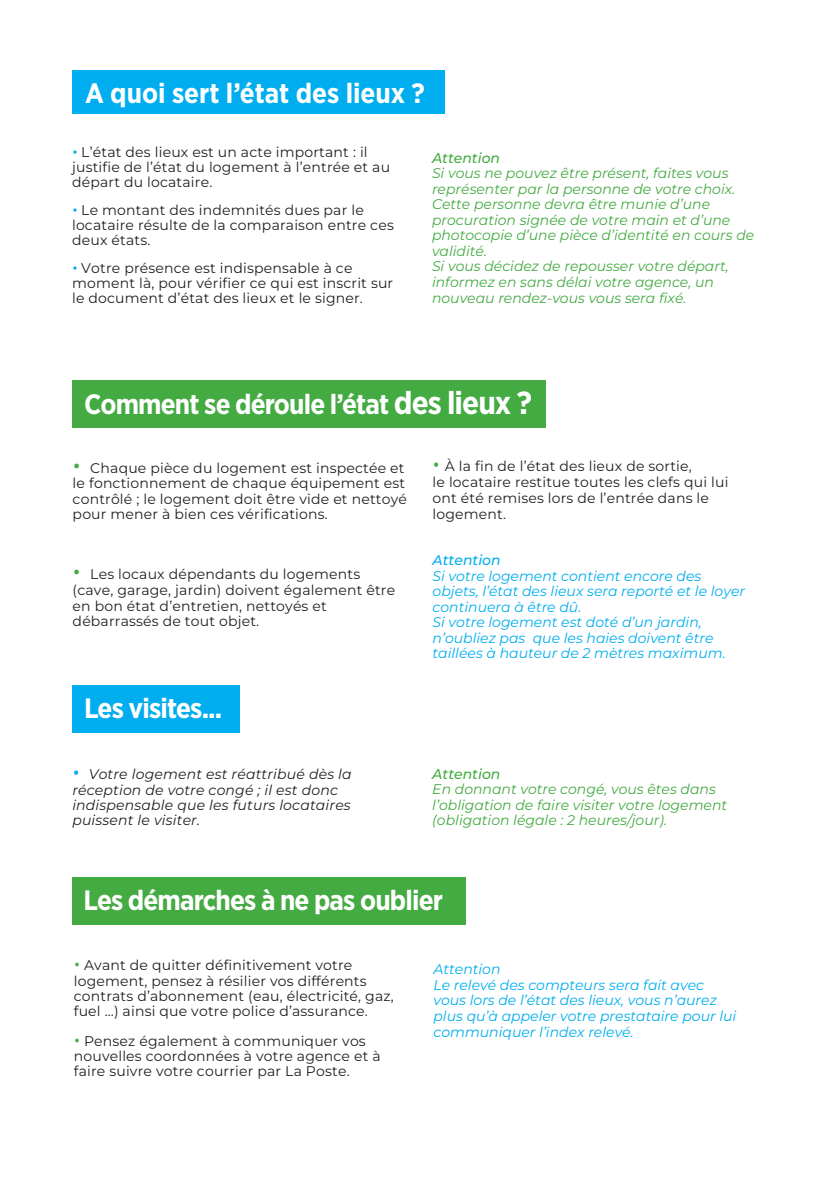
<style>
.page{position:relative;width:840px;height:1191px;background:#fff}
.page>*{position:absolute;margin:0;border:0;box-sizing:border-box;transform-origin:0 0}
.Pied_de_page{font:700 28px "Gotham Narrow";letter-spacing:-.03em;color:#fff}
.Pied_de_page-2{font:700 28px "Gotham Narrow";color:#fff}
.Pied_de_page-3{font:14px/15.2px "Montserrat";letter-spacing:.015em;color:#231f20}
.Pied_de_page-4{font:italic 14px/15.6px "Montserrat";color:#44aa42}
.Pied_de_page-5{font:italic 14px/15.6px "Montserrat";color:#00aeef}
.Pied_de_page-6{font:italic 14px/15.2px "Montserrat";letter-spacing:.015em;color:#231f20}
.s1{font-family:"Gotham Narrow";font-weight:300;color:#00aeef}
.s2{font-weight:500}
.s3{font-size:32px}
.s4{font-family:"Gotham Narrow";font-weight:300;font-size:20px;color:#44aa42}
.s5{font-family:"Gotham Narrow";font-weight:300;font-style:normal;font-size:18px;color:#00aeef}
.s6{font-family:"Gotham Narrow";font-weight:300;font-size:18px;color:#44aa42}
.s7{font-family:"Gotham Narrow";font-weight:300;font-size:15.6px;color:#44aa42}
</style>
<div class="page">
<div style="left:72px;top:877px;width:393px;height:47px;background:#44aa42"></div>
<div style="left:72px;top:685px;width:168px;height:47px;background:#00aeef"></div>
<div style="left:72px;top:380px;width:474px;height:47px;background:#44aa42"></div>
<div style="left:72px;top:70px;width:372px;height:43px;background:#00aeef"></div>
<p class="Pied_de_page-2" style="left:85px;top:75px;width:341px">A quoi sert l’état des lieux ?</p>
<p class="Pied_de_page-3" style="left:72px;top:144px;width:319px"><span class="s1">•</span> L’état des lieux est un acte important : il justifie de l’état du logement à l’entrée et au départ du locataire.</p>
<p class="Pied_de_page-3" style="left:72px;top:202px;width:323px"><span class="s1">•</span> Le montant des indemnités dues par le locataire résulte de la comparaison entre ces deux états.</p>
<p class="Pied_de_page-3" style="left:72px;top:260px;width:322px"><span class="s1">•</span> Votre présence est indispensable à ce moment là, pour vérifier ce qui est inscrit sur le document d’état des lieux et le signer.</p>
<p class="Pied_de_page-4" style="left:432px;top:149px;width:324px"><span class="s2">Attention<br></span>Si vous ne pouvez être présent, faites vous représenter par la personne de votre choix.<br>Cette personne devra être munie d’une procuration signée de votre main et d’une photocopie d’une pièce d’identité en cours de validité.<br>Si vous décidez de repousser votre départ, informez en sans délai votre agence, un nouveau rendez-vous vous sera fixé.</p>
<p class="Pied_de_page" style="left:84px;top:386px;width:449px">Comment se déroule l’état <span class="s3">des lieux ?</span></p>
<p class="Pied_de_page-3" style="left:73px;top:460px;width:335px"><span class="s4">•</span> Chaque pièce du logement est inspectée et le fonctionnement de chaque équipement est contrôlé ; le logement doit être vide et nettoyé pour mener à bien ces vérifications.</p>
<p class="Pied_de_page-3" style="left:73px;top:566px;width:324px"><span class="s4">•</span> Les locaux dépendants du logements (cave, garage, jardin) doivent également être en bon état d’entretien, nettoyés et débarrassés de tout objet.</p>
<p class="Pied_de_page" style="left:84px;top:690px;width:140px">Les visites...</p>
<p class="Pied_de_page-6" style="left:72px;top:766px;width:281px"><span class="s5">•</span> Votre logement est réattribué dès la réception de votre congé ; il est donc indispensable que les futurs locataires puissent le visiter.</p>
<p class="Pied_de_page-3" style="left:432px;top:458px;width:297px;line-height:15.8px"><span class="s6">•</span> À la fin de l’état des lieux de sortie,<br>le locataire restitue toutes les clefs qui lui ont été remises lors de l’entrée dans le logement.</p>
<p class="Pied_de_page-5" style="left:432px;top:552px;width:314px"><span class="s2">Attention<br></span>Si votre logement contient encore des objets, l’état des lieux sera reporté et le loyer continuera à être dû.<br>Si votre logement est doté d’un jardin, n’oubliez pas que les haies doivent être taillées à hauteur de 2 mètres maximum.</p>
<p class="Pied_de_page-4" style="left:432px;top:765px;width:296px"><span class="s2">Attention<br></span>En donnant votre congé, vous êtes dans l’obligation de faire visiter votre logement (obligation légale : 2 heures/jour).</p>
<p class="Pied_de_page" style="left:83px;top:882px;width:361px">Les démarches à ne pas oublier</p>
<p class="Pied_de_page-3" style="left:74px;top:957px;width:321px"><span class="s7">•</span> Avant de quitter définitivement votre logement, pensez à résilier vos différents contrats d’abonnement (eau, électricité, gaz, fuel …) ainsi que votre police d’assurance.</p>
<p class="Pied_de_page-3" style="left:74px;top:1032px;width:308px"><span class="s7">•</span> Pensez également à communiquer vos nouvelles coordonnées à votre agence et à faire suivre votre courrier par La Poste.</p>
<p class="Pied_de_page-5" style="left:433px;top:961px;width:304px">Attention<br>Le relevé des compteurs sera fait avec vous lors de l’état des lieux, vous n’aurez plus qu’à appeler votre prestataire pour lui communiquer l’index relevé.</p>
</div>
